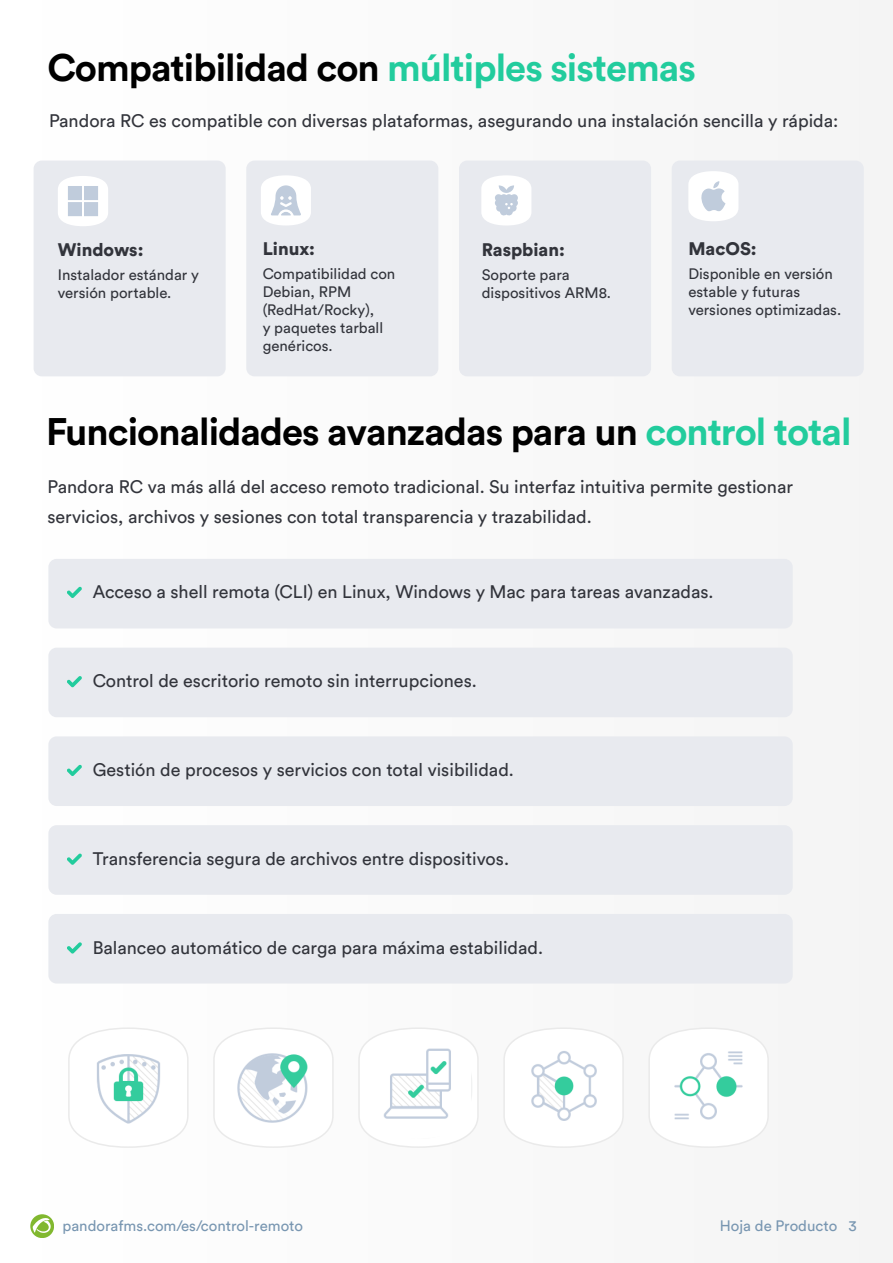
<style>
.page{position:relative;width:893px;height:1263px;background:#f9f9f9}
.page>*{position:absolute;margin:0;border:0;box-sizing:border-box;transform-origin:0 0}
.t1{font:700 37.95px "Circular Std";letter-spacing:-.025em;color:#000}
.t2{font:18px/30px "Circular Std";color:#32343b}
.t3{font:900 18px "Circular Std";color:#32343b}
.t4{font:15px/18px "Circular Std";color:#32343b}
.t5{font:15px "Circular Std";color:#7896b1}
.s1{color:#22cc9d}
</style>
<div class="page">
<div style="left:34px;top:161px;width:192px;height:215px;background:#e8eaef;border-radius:8px"></div>
<div style="left:246px;top:161px;width:192px;height:215px;background:#e8eaef;border-radius:8px"></div>
<div style="left:459px;top:161px;width:192px;height:215px;background:#e8eaef;border-radius:8px"></div>
<div style="left:672px;top:161px;width:192px;height:215px;background:#e8eaef;border-radius:8px"></div>
<svg style="left:30px;top:1214px;width:24px;height:24px"></svg>
<div style="left:48px;top:559px;width:745px;height:69px;background:#e8eaef;border-radius:8px"></div>
<div style="left:48px;top:648px;width:745px;height:69px;background:#e8eaef;border-radius:8px"></div>
<svg style="left:67px;top:587px;width:15px;height:11px"></svg>
<svg style="left:67px;top:676px;width:15px;height:11px"></svg>
<div style="left:48px;top:736px;width:745px;height:70px;background:#e8eaef;border-radius:8px"></div>
<svg style="left:67px;top:765px;width:15px;height:11px"></svg>
<div style="left:48px;top:825px;width:745px;height:70px;background:#e8eaef;border-radius:8px"></div>
<svg style="left:67px;top:853px;width:15px;height:12px"></svg>
<div style="left:48px;top:914px;width:745px;height:69px;background:#e8eaef;border-radius:8px"></div>
<svg style="left:67px;top:942px;width:15px;height:11px"></svg>
<svg style="left:58px;top:176px;width:50px;height:50px;background:#e8ecf2"></svg>
<svg style="left:481px;top:175px;width:50px;height:50px;background:#f0f3f6"></svg>
<svg style="left:261px;top:175px;width:50px;height:50px"></svg>
<svg style="left:688px;top:171px;width:50px;height:50px;background:#f1f3f6"></svg>
<svg style="left:68px;top:1028px;width:120px;height:120px"></svg>
<svg style="left:213px;top:1028px;width:120px;height:120px"></svg>
<svg style="left:358px;top:1028px;width:121px;height:120px"></svg>
<svg style="left:504px;top:1028px;width:120px;height:120px"></svg>
<svg style="left:649px;top:1028px;width:120px;height:120px"></svg>
<img style="left:73px;top:1030px;width:111px;height:112px">
<img style="left:365px;top:1030px;width:111px;height:112px">
<img style="left:508px;top:1030px;width:111px;height:112px">
<img style="left:218px;top:1032px;width:111px;height:112px">
<img style="left:653px;top:1030px;width:111px;height:112px">
<h1 class="t1" style="left:47px;top:43px;width:650px">Compatibilidad con <span class="s1">múltiples sistemas</span></h1>
<p class="t2" style="left:49px;top:105px;width:791px">Pandora RC es compatible con diversas plataformas, asegurando una instalación sencilla y rápida:</p>
<p class="t3" style="left:58px;top:237px;width:87px">Windows:</p>
<p class="t4" style="left:58px;top:265px;width:143px">Instalador estándar y versión portable.</p>
<p class="t3" style="left:263px;top:236px;width:54px">Linux:</p>
<p class="t4" style="left:263px;top:264px;width:134px">Compatibilidad con<br>Debian, RPM (RedHat/Rocky),<br>y paquetes tarball genéricos.</p>
<p class="t3" style="left:482px;top:237px;width:85px">Raspbian:</p>
<p class="t4" style="left:482px;top:265px;width:131px">Soporte para dispositivos ARM8.</p>
<p class="t3" style="left:688px;top:237px;width:70px">MacOS:</p>
<p class="t4" style="left:688px;top:264px;width:154px">Disponible en versión estable y futuras versiones optimizadas.</p>
<h1 class="t1" style="left:46px;top:407px;width:807px">Funcionalidades avanzadas para un <span class="s1">control total</span></h1>
<p class="t2" style="left:48px;top:471px;width:747px">Pandora RC va más allá del acceso remoto tradicional. Su interfaz intuitiva permite gestionar servicios, archivos y sesiones con total transparencia y trazabilidad.</p>
<p class="t2" style="left:93px;top:577px;width:622px">Acceso a shell remota (CLI) en Linux, Windows y Mac para tareas avanzadas.</p>
<p class="t2" style="left:93px;top:666px;width:386px">Control de escritorio remoto sin interrupciones.</p>
<p class="t2" style="left:93px;top:754px;width:423px">Gestión de procesos y servicios con total visibilidad.</p>
<p class="t2" style="left:93px;top:843px;width:418px">Transferencia segura de archivos entre dispositivos.</p>
<p class="t2" style="left:93px;top:932px;width:452px">Balanceo automático de carga para máxima estabilidad.</p>
<p class="t5" style="left:63px;top:1216px;width:242px">pandorafms.com/es/control-remoto</p>
<p class="t5" style="left:720px;top:1216px;width:138px">Hoja de Producto 3</p>
</div>
